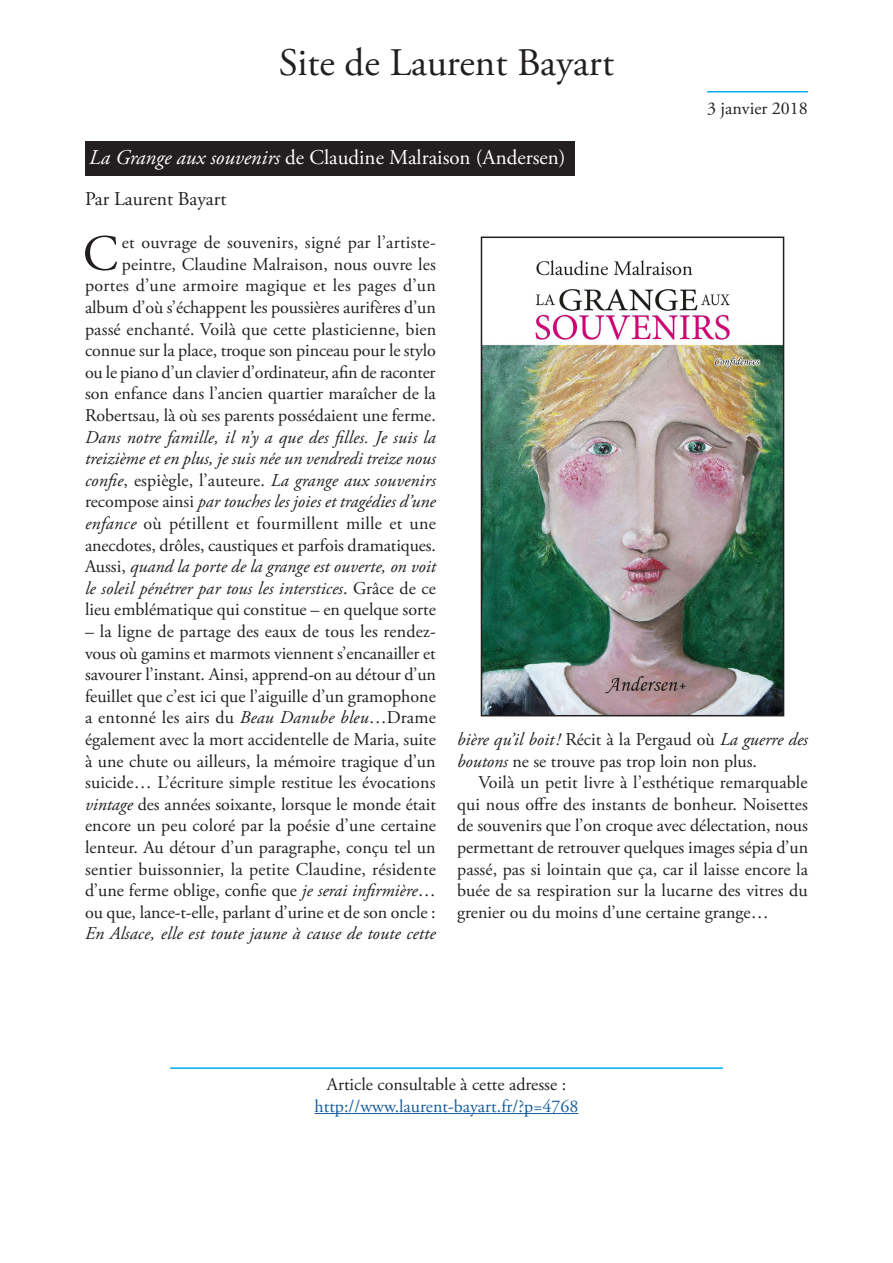
<style>
.page{position:relative;width:893px;height:1263px;background:#fff}
.page>*{position:absolute;margin:0;border:0;box-sizing:border-box;transform-origin:0 0}
.p-lettrine{font:50.55px "Adobe Garamond Pro";color:#231f20}
.t1{font:39px "Adobe Garamond Pro";color:#231f20}
.t2{font:21px "Adobe Garamond Pro";color:#fff}
.t3{font:19.5px "Adobe Garamond Pro";color:#231f20}
.p-lettrine-2{font:18px/21.6px "Adobe Garamond Pro";color:#231f20;text-align:right}
.p-alinea{font:18px/21.6px "Adobe Garamond Pro";color:#231f20;text-align:justify}
.t4{font:18px "Adobe Garamond Pro";color:#175d9e}
.s1{font-style:italic}
</style>
<div class="page">
<div style="left:85px;top:141px;width:489px;height:34px;background:#231f20"></div>
<hr style="left:707px;top:91px;width:101px;height:1px;background:#00aeef">
<img style="left:484px;top:260px;width:297px;height:453px">
<div style="left:481px;top:237px;width:303px;height:479px;border:2px solid #231f20"></div>
<hr style="left:170px;top:1067px;width:553px;height:2px;background:#00aeef">
<hr style="left:315px;top:1113px;width:263px;height:1px;background:#175d9e">
<p class="t1" style="left:279px;top:39px;width:337px">Site de Laurent Bayart</p>
<p class="p-lettrine-2" style="left:707px;top:98px;width:102px">3 janvier 2018</p>
<p class="t2" style="left:89px;top:145px;width:478px"><span class="s1">La Grange aux souvenirs</span> de Claudine Malraison (Andersen)</p>
<p class="t3" style="left:85px;top:187px;width:143px">Par Laurent Bayart</p>
<p class="p-lettrine" style="left:83px;top:223px;width:37px">C</p>
<p class="p-lettrine-2" style="left:85px;top:232px;width:353px">et ouvrage de souvenirs, signé par l’artiste&shy;peintre, Claudine Malraison, nous ouvre les portes d’une armoire magique et les pages d’un album d’où s’échappent les poussières aurifères d’un passé enchanté. Voilà que cette plasticienne, bien connue sur la place, troque son pinceau pour le stylo ou le piano d’un clavier d’ordinateur, afin de raconter son enfance dans l’ancien quartier maraîcher de la Robertsau, là où ses parents possédaient une ferme.<br><span class="s1">Dans notre famille, il n’y a que des filles. Je suis la treizième et en plus, je suis née un vendredi treize nous confie</span>, espiègle, l’auteure. <span class="s1">La grange aux souvenirs </span>recompose ainsi <span class="s1">par touches les joies et tragédies d’une enfance</span> où pétillent et fourmillent mille et une anecdotes, drôles, caustiques et parfois dramatiques.<br>Aussi, <span class="s1">quand la porte de la grange est ouverte, on voit le soleil pénétrer par tous les interstices</span>. Grâce de ce lieu emblématique qui constitue – en quelque sorte</p>
<p class="p-lettrine-2" style="left:85px;top:621px;width:352px;text-align:justify">– la ligne de partage des eaux de tous les rendez&shy;vous où gamins et marmots viennent s’encanailler et savourer l’instant. Ainsi, apprend-on au détour d’un feuillet que c’est ici que l’aiguille d’un gramophone a entonné les airs du <span class="s1">Beau Danube bleu</span>…Drame également avec la mort accidentelle de Maria, suite à une chute ou ailleurs, la mémoire tragique d’un suicide… L’écriture simple restitue les évocations <span class="s1">vintage</span> des années soixante, lorsque le monde était encore un peu coloré par la poésie d’une certaine lenteur. Au détour d’un paragraphe, conçu tel un sentier buissonnier, la petite Claudine, résidente d’une ferme oblige, confie que <span class="s1">je serai infirmière</span>… ou que, lance-t-elle, parlant d’urine et de son oncle :<br><span class="s1">En Alsace, elle est toute jaune à cause de toute cette</span></p>
<p class="p-lettrine-2" style="left:457px;top:729px;width:352px;text-align:left"><span class="s1">bière qu’il boit!</span> Récit à la Pergaud où <span class="s1">La guerre des boutons</span> ne se trouve pas trop loin non plus.</p>
<p class="p-alinea" style="left:457px;top:772px;width:352px;text-indent:21px">Voilà un petit livre à l’esthétique remarquable qui nous offre des instants de bonheur. Noisettes de souvenirs que l’on croque avec délectation, nous permettant de retrouver quelques images sépia d’un passé, pas si lointain que ça, car il laisse encore la buée de sa respiration sur la lucarne des vitres du grenier ou du moins d’une certaine grange…</p>
<p class="p-lettrine-2" style="left:327px;top:1074px;width:241px">Article consultable à cette adresse :</p>
<p class="t4" style="left:315px;top:1095px;width:265px">http://www.laurent-bayart.fr/?p=4768</p>
</div>
